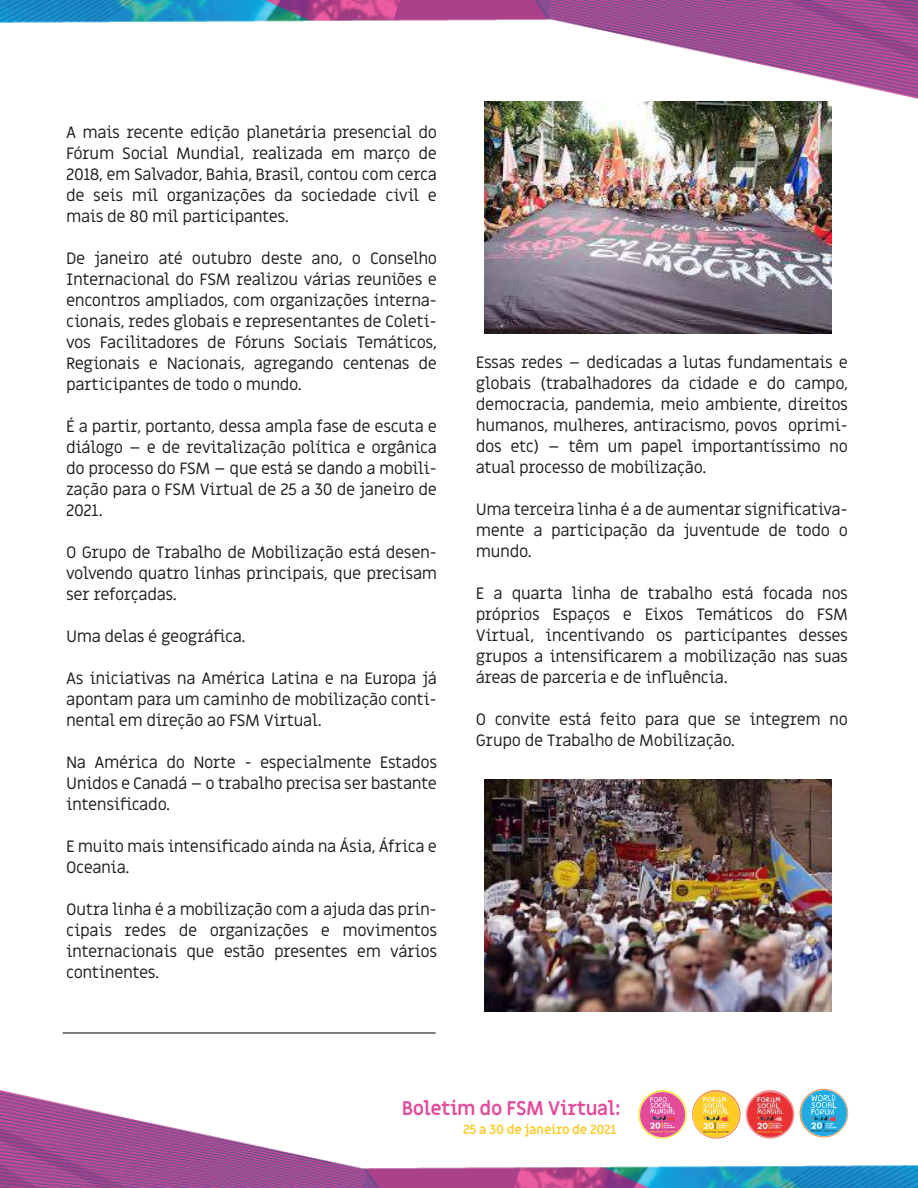
<style>
.page{position:relative;width:918px;height:1188px;background:#fff}
.page>*{position:absolute;margin:0;border:0;box-sizing:border-box;transform-origin:0 0}
.t1{font:700 19.35px "Miriam Libre";letter-spacing:-.025em;color:#e44b9b}
.t2{font:16.5px/21px "Miriam Libre";letter-spacing:-.025em;color:#231f20;text-align:justify}
.t3{font:700 12.9px "Miriam Libre";letter-spacing:-.025em;color:#fdcc2e}
</style>
<div class="page">
<img style="left:0;top:1088px;width:918px;height:100px">
<img style="left:0;top:0;width:918px;height:99px">
<img style="left:484px;top:102px;width:348px;height:231px">
<img style="left:484px;top:779px;width:347px;height:232px">
<img style="left:638px;top:1090px;width:49px;height:49px;border-radius:24px">
<img style="left:800px;top:1089px;width:48px;height:48px;border-radius:24px">
<img style="left:746px;top:1090px;width:48px;height:49px;border-radius:24px">
<img style="left:692px;top:1090px;width:49px;height:49px;border-radius:24px">
<hr style="left:63px;top:1032px;width:373px;height:2px;background:#231f20">
<p class="t2" style="left:66px;top:122px;width:372px">A mais recente edição planetária presencial do Fórum Social Mundial, realizada em março de 2018, em Salvador, Bahia, Brasil, contou com cerca de seis mil organizações da sociedade civil e mais de 80 mil participantes.</p>
<p class="t2" style="left:66px;top:248px;width:372px">De janeiro até outubro deste ano, o Conselho Internacional do FSM realizou várias reuniões e encontros ampliados, com organizações interna&shy;cionais, redes globais e representantes de Coleti&shy;vos Facilitadores de Fóruns Sociais Temáticos, Regionais e Nacionais, agregando centenas de participantes de todo o mundo.</p>
<p class="t2" style="left:66px;top:416px;width:372px">É a partir, portanto, dessa ampla fase de escuta e diálogo – e de revitalização política e orgânica do processo do FSM – que está se dando a mobili&shy;zação para o FSM Virtual de 25 a 30 de janeiro de 2021.</p>
<p class="t2" style="left:66px;top:542px;width:372px">O Grupo de Trabalho de Mobilização está desen&shy;volvendo quatro linhas principais, que precisam ser reforçadas.</p>
<p class="t2" style="left:66px;top:626px;width:181px">Uma delas é geográfica.</p>
<p class="t2" style="left:66px;top:668px;width:372px">As iniciativas na América Latina e na Europa já apontam para um caminho de mobilização conti&shy;nental em direção ao FSM Virtual.</p>
<p class="t2" style="left:66px;top:752px;width:372px">Na América do Norte - especialmente Estados Unidos e Canadá – o trabalho precisa ser bastante intensificado.</p>
<p class="t2" style="left:66px;top:836px;width:372px">E muito mais intensificado ainda na Ásia, África e<br>Oceania.</p>
<p class="t2" style="left:66px;top:899px;width:372px">Outra linha é a mobilização com a ajuda das prin&shy;cipais redes de organizações e movimentos internacionais que estão presentes em vários continentes.</p>
<p class="t2" style="left:476px;top:352px;width:374px">Essas redes – dedicadas a lutas fundamentais e globais (trabalhadores da cidade e do campo, democracia, pandemia, meio ambiente, direitos humanos, mulheres, antiracismo, povos oprimi&shy;dos etc) – têm um papel importantíssimo no atual processo de mobilização.</p>
<p class="t2" style="left:476px;top:499px;width:374px">Uma terceira linha é a de aumentar significativa&shy;mente a participação da juventude de todo o mundo.</p>
<p class="t2" style="left:476px;top:583px;width:374px">E a quarta linha de trabalho está focada nos próprios Espaços e Eixos Temáticos do FSM Virtual, incentivando os participantes desses grupos a intensificarem a mobilização nas suas áreas de parceria e de influência.</p>
<p class="t2" style="left:476px;top:709px;width:374px">O convite está feito para que se integrem no<br>Grupo de Trabalho de Mobilização.</p>
<p class="t1" style="left:402px;top:1097px;width:221px">Boletim do FSM Virtual:</p>
<p class="t3" style="left:463px;top:1122px;width:155px">25 a 30 de janeiro de 2021</p>
</div>
